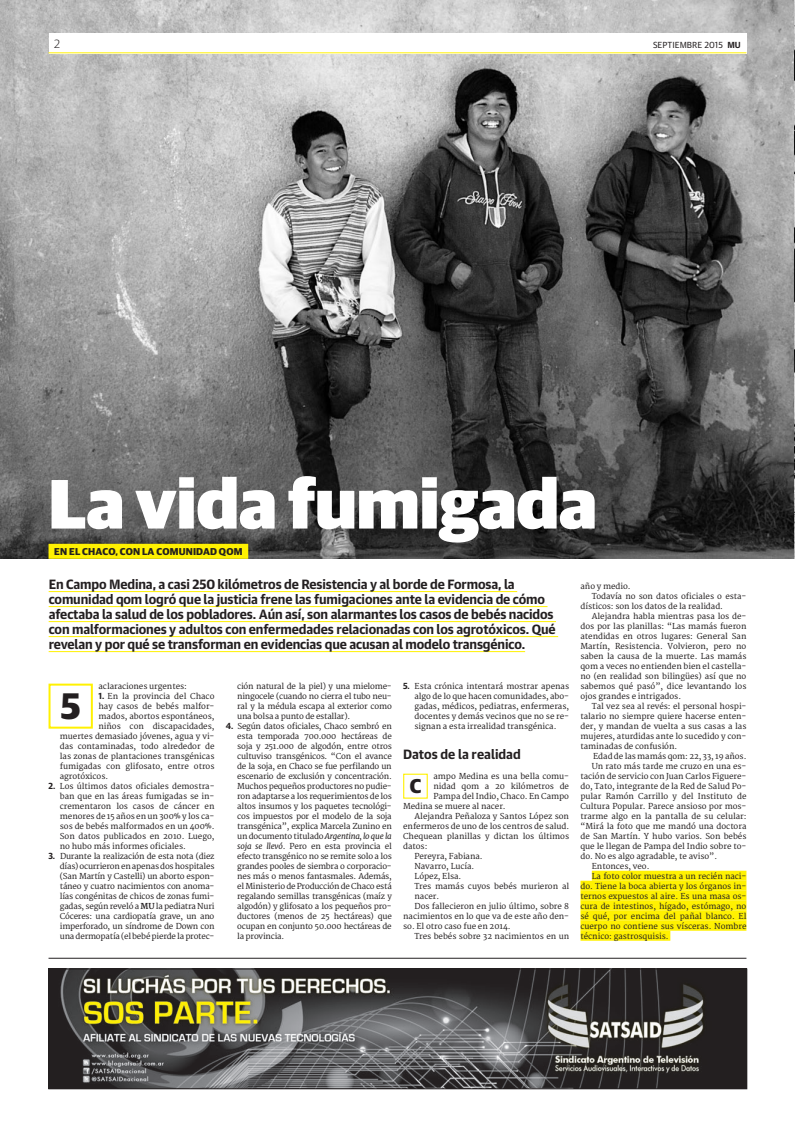
<style>
.page{position:relative;width:795px;height:1135px;background:#fff}
.page>*{position:absolute;margin:0;border:0;box-sizing:border-box;transform-origin:0 0}
.t1{font:900 70px "Guardian Sans";color:#fff}
.t2{font:700 37px "Guardian Sans";color:#231f20}
.t3{font:700 20px "Guardian Sans";color:#231f20}
.t4{font:700 13px/15px "Guardian Text Sans 2";letter-spacing:-.01em;color:#231f20}
.t5{font:300 12px "Guardian Sans";color:#231f20}
.t6{font:700 10px "Guardian Sans";letter-spacing:.02em;color:#231f20}
.t7{font:8.5px "Guardian Text Sans 2";color:#231f20}
.t8{font:8px/10px "Merriweather";letter-spacing:-.005em;color:#231f20;text-align:justify}
.s1{font-weight:700}
.s2{font-family:"Guardian Text Sans 2";font-weight:700;font-size:8.5px}
.s3{font-style:italic}
</style>
<div class="page">
<img style="left:0;top:0;width:795px;height:558px">
<div style="left:48px;top:33px;width:698px;height:20px;background:#fff"></div>
<hr style="left:48px;top:52px;width:698px;height:1px;background:#fff101">
<hr style="left:49px;top:591px;width:468px;height:1px;background:#fff101">
<hr style="left:49px;top:606px;width:498px;height:1px;background:#fff101">
<hr style="left:49px;top:621px;width:507px;height:1px;background:#fff101">
<hr style="left:49px;top:636px;width:509px;height:1px;background:#fff101">
<hr style="left:49px;top:651px;width:476px;height:1px;background:#fff101">
<div style="left:591px;top:870px;width:155px;height:10px;background:#fff101"></div>
<div style="left:580px;top:880px;width:166px;height:10px;background:#fff101"></div>
<div style="left:580px;top:890px;width:166px;height:10px;background:#fff101"></div>
<div style="left:580px;top:900px;width:166px;height:10px;background:#fff101"></div>
<div style="left:580px;top:910px;width:166px;height:10px;background:#fff101"></div>
<div style="left:580px;top:920px;width:166px;height:10px;background:#fff101"></div>
<div style="left:580px;top:930px;width:90px;height:10px;background:#fff101"></div>
<div style="left:48px;top:544px;width:200px;height:15px;background:#fff101"></div>
<hr style="left:48px;top:957px;width:698px;height:1px;background:#231f20">
<div style="left:48px;top:683px;width:45px;height:45px;border:2px solid #fff101"></div>
<div style="left:403px;top:773px;width:24px;height:25px;border:1px solid #fff101"></div>
<img style="left:50px;top:970px;width:694px;height:117px">
<div style="left:48px;top:968px;width:698px;height:121px;border:1px solid #231f20"></div>
<h3 class="t5" style="left:54px;top:35px;width:7px">2</h3>
<p class="t7" style="left:652px;top:40px;width:89px">SEPTIEMBRE 2015 <span class="s1">MU</span></p>
<h1 class="t1" style="left:48px;top:451px;width:549px">La vida fumigada</h1>
<p class="t6" style="left:54px;top:544px;width:190px">EN EL CHACO, CON LA COMUNIDAD QOM</p>
<p class="t4" style="left:49px;top:576px;width:508px">En Campo Medina, a casi 250 kilómetros de Resistencia y al borde de Formosa, la comunidad qom logró que la justicia frene las fumigaciones ante la evidencia de cómo afectaba la salud de los pobladores. Aún así, son alarmantes los casos de bebés nacidos con malformaciones y adultos con enfermedades relacionadas con los agrotóxicos. Qué revelan y por qué se transforman en evidencias que acusan al modelo transgénico.</p>
<p class="t8" style="left:98px;top:681px;width:90px">aclaraciones urgentes:</p>
<p class="t8" style="left:98px;top:691px;width:117px"><span class="s2">1.</span> En la provincia del Chaco</p>
<p class="t8" style="left:98px;top:701px;width:117px">hay casos de bebés malfor-</p>
<p class="t8" style="left:98px;top:711px;width:117px">mados, abortos espontáneos,</p>
<p class="t8" style="left:98px;top:721px;width:117px">niños con discapacidades,</p>
<p class="t8" style="left:60px;top:731px;width:156px">muertes demasiado jóvenes, agua y vi-</p>
<p class="t8" style="left:60px;top:741px;width:156px">das contaminadas, todo alrededor de</p>
<p class="t8" style="left:60px;top:751px;width:156px">las zonas de plantaciones transgénicas</p>
<p class="t8" style="left:60px;top:761px;width:156px">fumigadas con glifosato, entre otros</p>
<p class="t8" style="left:60px;top:771px;width:50px">agrotóxicos.</p>
<p class="t8" style="left:60px;top:781px;width:156px;text-indent:-11px"><span class="s2">2.</span> Los últimos datos oficiales demostra&shy;ban que en las áreas fumigadas se in&shy;crementaron los casos de cáncer en menores de 15 años en un 300% y los ca&shy;sos de bebés malformados en un 400%.<br>Son datos publicados en 2010. Luego, no hubo más informes oficiales.</p>
<p class="t8" style="left:60px;top:851px;width:156px;text-indent:-11px"><span class="s2">3.</span> Durante la realización de esta nota (diez días) ocurrieron en apenas dos hospitales (San Martín y Castelli) un aborto espon&shy;táneo y cuatro nacimientos con anoma&shy;lías congénitas de chicos de zonas fumi&shy;gadas, según reveló a <span class="s1">MU</span> la pediatra Nuri Cóceres: una cardiopatía grave, un ano imperforado, un síndrome de Down con una dermopatía (el bebé pierde la protec-</p>
<p class="t8" style="left:237px;top:681px;width:156px">ción natural de la piel) y una mielome&shy;ningocele (cuando no cierra el tubo neu&shy;ral y la médula escapa al exterior como una bolsa a punto de estallar).</p>
<p class="t8" style="left:237px;top:721px;width:156px;text-indent:-11px"><span class="s2">4.</span> Según datos oficiales, Chaco sembró en esta temporada 700.000 hectáreas de soja y 251.000 de algodón, entre otros cultuviso transgénicos. “Con el avance de la soja, en Chaco se fue perfilando un escenario de exclusión y concentración.<br>Muchos pequeños productores no pudie&shy;ron adaptarse a los requerimientos de los altos insumos y los paquetes tecnológi&shy;cos impuestos por el modelo de la soja transgénica”, explica Marcela Zunino en un documento titulado <span class="s3">Argentina, lo que la soja se llevó</span>. Pero en esta provincia el efecto transgénico no se remite solo a los grandes pooles de siembra o corporacio&shy;nes más o menos fantasmales. Además, el Ministerio de Producción de Chaco está regalando semillas transgénicas (maíz y algodón) y glifosato a los pequeños pro&shy;ductores (menos de 25 hectáreas) que ocupan en conjunto 50.000 hectáreas de la provincia.</p>
<p class="t8" style="left:414px;top:681px;width:156px;text-indent:-11px"><span class="s2">5.</span> Esta crónica intentará mostrar apenas algo de lo que hacen comunidades, abo&shy;gadas, médicos, pediatras, enfermeras, docentes y demás vecinos que no se re&shy;signan a esta irrealidad transgénica.</p>
<h3 class="t4" style="left:403px;top:746px;width:119px">Datos de la realidad</h3>
<p class="t8" style="left:433px;top:771px;width:137px">ampo Medina es una bella comu-</p>
<p class="t8" style="left:433px;top:781px;width:137px">nidad qom a 20 kilómetros de</p>
<p class="t8" style="left:433px;top:791px;width:137px">Pampa del Indio, Chaco. En Campo</p>
<p class="t8" style="left:403px;top:801px;width:104px">Medina se muere al nacer.</p>
<p class="t8" style="left:414px;top:811px;width:156px">Alejandra Peñaloza y Santos López son</p>
<p class="t8" style="left:403px;top:821px;width:167px">enfermeros de uno de los centros de salud.</p>
<p class="t8" style="left:403px;top:831px;width:167px">Chequean planillas y dictan los últimos</p>
<p class="t8" style="left:403px;top:841px;width:26px">datos:</p>
<p class="t8" style="left:414px;top:851px;width:70px">Pereyra, Fabiana.</p>
<p class="t8" style="left:414px;top:861px;width:61px">Navarro, Lucía.</p>
<p class="t8" style="left:414px;top:871px;width:48px">López, Elsa.</p>
<p class="t8" style="left:414px;top:881px;width:156px">Tres mamás cuyos bebés murieron al</p>
<p class="t8" style="left:414px;top:891px;width:26px">nacer.</p>
<p class="t8" style="left:414px;top:901px;width:156px">Dos fallecieron en julio último, sobre 8</p>
<p class="t8" style="left:403px;top:911px;width:167px">nacimientos en lo que va de este año den-</p>
<p class="t8" style="left:403px;top:921px;width:109px">so. El otro caso fue en 2014.</p>
<p class="t8" style="left:414px;top:931px;width:156px">Tres bebés sobre 32 nacimientos en un</p>
<h2 class="t2" style="left:61px;top:678px;width:21px">5</h2>
<h3 class="t3" style="left:409px;top:771px;width:13px">C</h3>
<p class="t8" style="left:580px;top:581px;width:52px">año y medio.</p>
<p class="t8" style="left:591px;top:591px;width:156px">Todavía no son datos oficiales o esta-</p>
<p class="t8" style="left:580px;top:601px;width:144px">dísticos: son los datos de la realidad.</p>
<p class="t8" style="left:591px;top:611px;width:156px">Alejandra habla mientras pasa los de-</p>
<p class="t8" style="left:580px;top:621px;width:167px">dos por las planillas: “Las mamás fueron</p>
<p class="t8" style="left:580px;top:631px;width:167px">atendidas en otros lugares: General San</p>
<p class="t8" style="left:580px;top:641px;width:167px">Martín, Resistencia. Volvieron, pero no</p>
<p class="t8" style="left:580px;top:651px;width:167px">saben la causa de la muerte. Las mamás</p>
<p class="t8" style="left:580px;top:661px;width:167px">qom a veces no entienden bien el castella-</p>
<p class="t8" style="left:580px;top:671px;width:167px">no (en realidad son bilingües) así que no</p>
<p class="t8" style="left:580px;top:681px;width:167px">sabemos qué pasó”, dice levantando los</p>
<p class="t8" style="left:580px;top:691px;width:102px">ojos grandes e intrigados.</p>
<p class="t8" style="left:591px;top:701px;width:156px">Tal vez sea al revés: el personal hospi-</p>
<p class="t8" style="left:580px;top:711px;width:167px">talario no siempre quiere hacerse enten-</p>
<p class="t8" style="left:580px;top:721px;width:167px">der, y mandan de vuelta a sus casas a las</p>
<p class="t8" style="left:580px;top:731px;width:167px">mujeres, aturdidas ante lo sucedido y con-</p>
<p class="t8" style="left:580px;top:741px;width:98px">taminadas de confusión.</p>
<p class="t8" style="left:593px;top:751px;width:155px">Edad de las mamás qom: 22, 33, 19 años.</p>
<p class="t8" style="left:591px;top:761px;width:156px">Un rato más tarde me cruzo en una es-</p>
<p class="t8" style="left:580px;top:771px;width:167px">tación de servicio con Juan Carlos Figuere-</p>
<p class="t8" style="left:580px;top:781px;width:167px">do, Tato, integrante de la Red de Salud Po-</p>
<p class="t8" style="left:580px;top:791px;width:167px">pular Ramón Carrillo y del Instituto de</p>
<p class="t8" style="left:580px;top:801px;width:167px">Cultura Popular. Parece ansioso por mos-</p>
<p class="t8" style="left:580px;top:811px;width:167px">trarme algo en la pantalla de su celular:</p>
<p class="t8" style="left:580px;top:821px;width:167px">“Mirá la foto que me mandó una doctora</p>
<p class="t8" style="left:580px;top:831px;width:167px">de San Martín. Y hubo varios. Son bebés</p>
<p class="t8" style="left:580px;top:841px;width:167px">que le llegan de Pampa del Indio sobre to-</p>
<p class="t8" style="left:580px;top:851px;width:138px">do. No es algo agradable, te aviso”.</p>
<p class="t8" style="left:591px;top:861px;width:59px">Entonces, veo.</p>
<p class="t8" style="left:591px;top:871px;width:156px">La foto color muestra a un recién naci-</p>
<p class="t8" style="left:580px;top:881px;width:167px">do. Tiene la boca abierta y los órganos in-</p>
<p class="t8" style="left:580px;top:891px;width:167px">ternos expuestos al aire. Es una masa os-</p>
<p class="t8" style="left:580px;top:901px;width:167px">cura de intestinos, hígado, estómago, no</p>
<p class="t8" style="left:580px;top:911px;width:167px">sé qué, por encima del pañal blanco. El</p>
<p class="t8" style="left:580px;top:921px;width:167px">cuerpo no contiene sus vísceras. Nombre</p>
<p class="t8" style="left:580px;top:931px;width:89px">técnico: gastrosquisis.</p>
</div>
